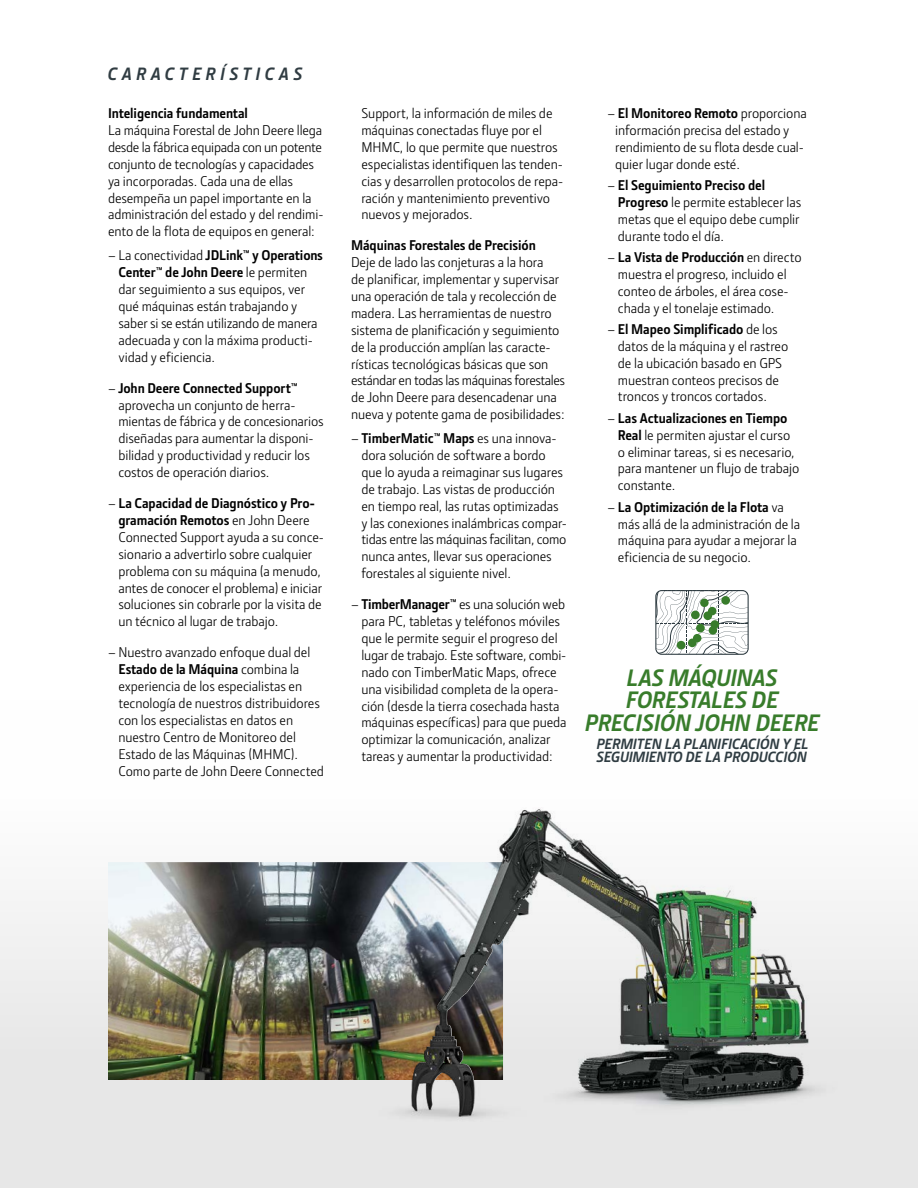
<style>
.page{position:relative;width:918px;height:1188px;background:#fff}
.page>*{position:absolute;margin:0;border:0;box-sizing:border-box;transform-origin:0 0}
.t1{font:italic 700 24px/22.5px "JD Sans Pro";letter-spacing:-.01em;color:#387c2b;text-align:center}
.t2{font:italic 700 18px "JD Sans Pro";letter-spacing:.25em;color:#303c42}
.t3{font:italic 700 15px/13.5px "JD Sans Pro";letter-spacing:-.01em;color:#2f3c42}
.t4{font:14.25px/16.8px "JD Sans Pro";letter-spacing:-.005em;color:#000}
.t5{font:700 14.25px "JD Sans Pro";letter-spacing:-.005em;color:#000}
.s1{font-weight:700}
</style>
<div class="page">
<svg style="left:657px;top:592px;width:90px;height:61px"></svg>
<div style="left:688px;top:639px;width:9px;height:8px;background:#387c2b;border-radius:50%"></div>
<div style="left:696px;top:624px;width:9px;height:8px;background:#387c2b;border-radius:50%"></div>
<div style="left:677px;top:641px;width:8px;height:8px;background:#387c2b;border-radius:50%"></div>
<div style="left:691px;top:611px;width:9px;height:8px;background:#387c2b;border-radius:50%"></div>
<div style="left:721px;top:596px;width:9px;height:9px;background:#387c2b;border-radius:50%"></div>
<div style="left:710px;top:620px;width:9px;height:9px;background:#387c2b;border-radius:50%"></div>
<div style="left:703px;top:611px;width:9px;height:9px;background:#387c2b;border-radius:50%"></div>
<div style="left:693px;top:634px;width:8px;height:8px;background:#387c2b;border-radius:50%"></div>
<div style="left:709px;top:626px;width:8px;height:9px;background:#387c2b;border-radius:50%"></div>
<div style="left:708px;top:607px;width:8px;height:8px;background:#387c2b;border-radius:50%"></div>
<div style="left:700px;top:599px;width:9px;height:8px;background:#387c2b;border-radius:50%"></div>
<div style="left:655px;top:590px;width:94px;height:65px;border:1px solid #2f3c42;border-radius:6px"></div>
<div style="left:0;top:700px;width:918px;height:488px;background:linear-gradient(to bottom,#fff,#e2e2e2)"></div>
<img style="left:108px;top:862px;width:230px;height:218px">
<img style="left:338px;top:807px;width:544px;height:349px">
<img style="left:412px;top:810px;width:127px;height:306px">
<p class="t2" style="left:108px;top:62px;width:196px">CARACTERÍSTICAS</p>
<p class="t5" style="left:108px;top:104px;width:141px">Inteligencia fundamental</p>
<p class="t4" style="left:108px;top:122px;width:217px">La máquina Forestal de John Deere llega desde la fábrica equipada con un potente conjunto de tecnologías y capacidades ya incorporadas. Cada una de ellas desempeña un papel importante en la administración del estado y del rendimi&shy;ento de la flota de equipos en general:</p>
<p class="t4" style="left:118px;top:247px;width:206px;text-indent:-10px">– La conectividad <span class="s1">JDLink™ y Operations<br>Center™ de John Deere</span> le permiten dar seguimiento a sus equipos, ver qué máquinas están trabajando y saber si se están utilizando de manera adecuada y con la máxima producti&shy;vidad y eficiencia.</p>
<p class="t4" style="left:118px;top:379px;width:207px;text-indent:-10px">– <span class="s1">John Deere Connected Support™ </span>aprovecha un conjunto de herra&shy;mientas de fábrica y de concesionarios diseñadas para aumentar la disponi&shy;bilidad y productividad y reducir los costos de operación diarios.</p>
<p class="t4" style="left:118px;top:495px;width:207px;text-indent:-10px">– <span class="s1">La Capacidad de Diagnóstico y Pro&shy;gramación Remotos</span> en John Deere Connected Support ayuda a su conce&shy;sionario a advertirlo sobre cualquier problema con su máquina (a menudo, antes de conocer el problema) e iniciar soluciones sin cobrarle por la visita de un técnico al lugar de trabajo.</p>
<p class="t4" style="left:118px;top:644px;width:207px;text-indent:-10px">– Nuestro avanzado enfoque dual del <span class="s1">Estado de la Máquina</span> combina la experiencia de los especialistas en tecnología de nuestros distribuidores con los especialistas en datos en nuestro Centro de Monitoreo del Estado de las Máquinas (MHMC).<br>Como parte de John Deere Connected</p>
<p class="t4" style="left:361px;top:105px;width:204px">Support, la información de miles de máquinas conectadas fluye por el MHMC, lo que permite que nuestros especialistas identifiquen las tenden&shy;cias y desarrollen protocolos de repa&shy;ración y mantenimiento preventivo nuevos y mejorados.</p>
<p class="t5" style="left:351px;top:236px;width:186px">Máquinas Forestales de Precisión</p>
<p class="t4" style="left:351px;top:254px;width:216px">Deje de lado las conjeturas a la hora<br>de planificar, implementar y supervisar una operación de tala y recolección de madera. Las herramientas de nuestro sistema de planificación y seguimiento de la producción amplían las caracte&shy;rísticas tecnológicas básicas que son estándar en todas las máquinas forestales de John Deere para desencadenar una nueva y potente gama de posibilidades:</p>
<p class="t4" style="left:361px;top:430px;width:207px;text-indent:-10px">– <span class="s1">TimberMatic™ Maps</span> es una innova&shy;dora solución de software a bordo que lo ayuda a reimaginar sus lugares de trabajo. Las vistas de producción en tiempo real, las rutas optimizadas y las conexiones inalámbricas compar&shy;tidas entre las máquinas facilitan, como nunca antes, llevar sus operaciones forestales al siguiente nivel.</p>
<p class="t4" style="left:361px;top:596px;width:207px;text-indent:-10px">– <span class="s1">TimberManager™</span> es una solución web para PC, tabletas y teléfonos móviles que le permite seguir el progreso del lugar de trabajo. Este software, combi&shy;nado con TimberMatic Maps, ofrece una visibilidad completa de la opera&shy;ción (desde la tierra cosechada hasta máquinas específicas) para que pueda optimizar la comunicación, analizar tareas y aumentar la productividad:</p>
<p class="t4" style="left:615px;top:104px;width:193px;text-indent:-8px">– <span class="s1">El Monitoreo Remoto</span> proporciona información precisa del estado y rendimiento de su flota desde cual&shy;quier lugar donde esté.</p>
<p class="t4" style="left:618px;top:176px;width:185px;text-indent:-10px">– <span class="s1">El Seguimiento Preciso del<br>Progreso</span> le permite establecer las metas que el equipo debe cumplir durante todo el día.</p>
<p class="t4" style="left:618px;top:248px;width:185px;text-indent:-10px">– <span class="s1">La Vista de Producción</span> en directo muestra el progreso, incluido el conteo de árboles, el área cose&shy;chada y el tonelaje estimado.</p>
<p class="t4" style="left:618px;top:320px;width:172px;text-indent:-10px">– <span class="s1">El Mapeo Simplificado</span> de los datos de la máquina y el rastreo de la ubicación basado en GPS muestran conteos precisos de troncos y troncos cortados.</p>
<p class="t4" style="left:618px;top:409px;width:183px;text-indent:-10px">– <span class="s1">Las Actualizaciones en Tiempo<br>Real</span> le permiten ajustar el curso o eliminar tareas, si es necesario, para mantener un flujo de trabajo constante.</p>
<p class="t4" style="left:618px;top:498px;width:184px;text-indent:-10px">– <span class="s1">La Optimización de la Flota</span> va más allá de la administración de la máquina para ayudar a mejorar la eficiencia de su negocio.</p>
<h1 class="t1" style="left:585px;top:665px;width:236px">LAS MÁQUINAS<br>FORESTALES DE<br>PRECISIÓN JOHN DEERE</h1>
<p class="t3" style="left:596px;top:736px;width:214px">PERMITEN LA PLANIFICACIÓN Y EL<br>SEGUIMIENTO DE LA PRODUCCIÓN</p>
</div>
